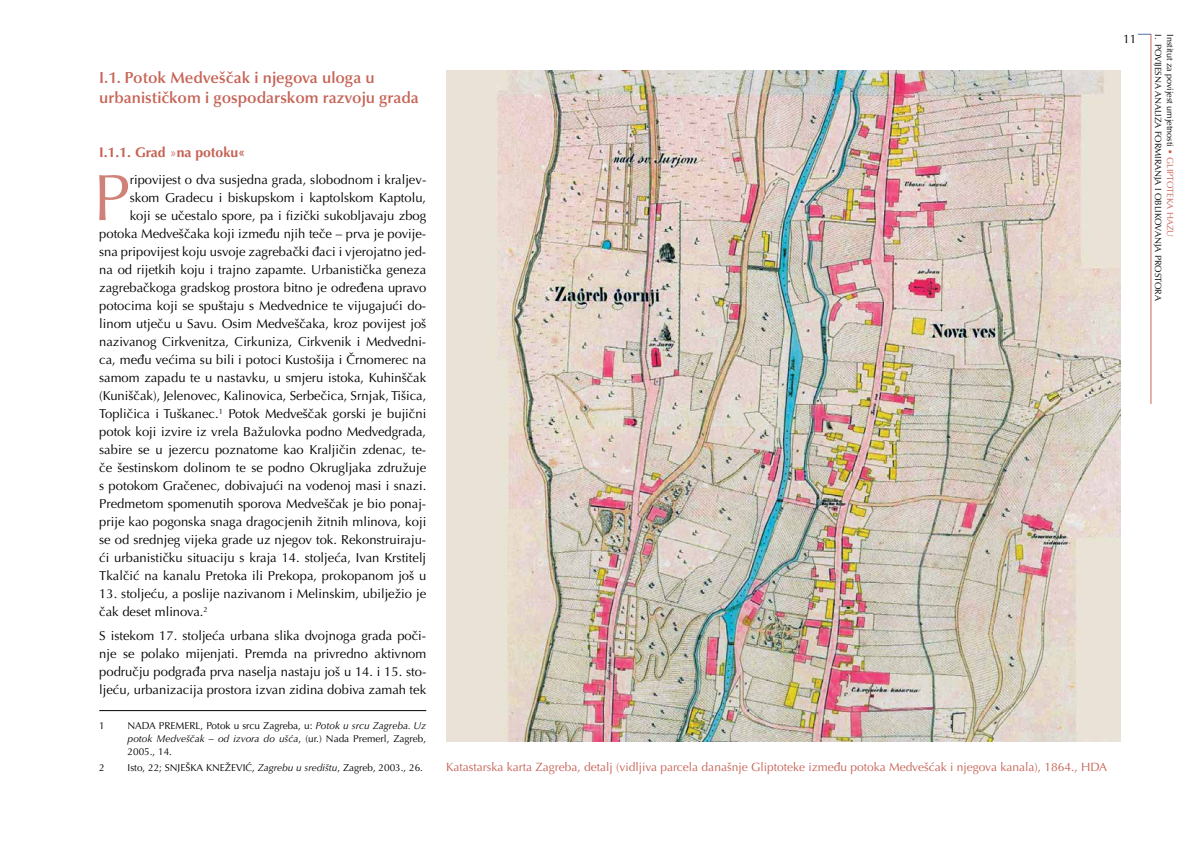
<style>
.page{position:relative;width:1191px;height:842px;background:#fff}
.page>*{position:absolute;margin:0;border:0;box-sizing:border-box;transform-origin:0 0}
.t1{font:65.6px "Optima LT Pro";color:#d18278}
.t2{font:600 16px/20px "Optima LT Pro";color:#c66356}
.t3{font:700 14px "Optima LT Pro";color:#c66356}
.t4{font:13px/18px "Optima LT Pro";color:#000;text-align:right}
.t5{font:12px "Optima LT Pro";color:#c66356}
.t6{font:12px "Optima LT Pro";color:#000}
.t7{font:10px/13px "Optima LT Pro";color:#000;text-align:justify}
.t8{font:9px/11.8px "Optima LT Pro";color:#000}
.s1{font-weight:400}
.s2{font-style:italic}
.s3{color:#c66356}
</style>
<div class="page">
<hr style="left:1150px;top:34px;width:1px;height:370px;background:#c66356">
<svg style="left:1137px;top:34px;width:14px;height:1px"></svg>
<hr style="left:99px;top:710px;width:327px;height:1px;background:#000">
<img style="left:446px;top:71px;width:674px;height:670px">
<p class="t2" style="left:99px;top:67px;width:321px">I.1. Potok Medveščak i njegova uloga u urbanističkom i gospodarskom razvoju grada</p>
<p class="t3" style="left:99px;top:144px;width:147px">I.1.1. Grad <span class="s1">»</span>na potoku«</p>
<h1 class="t1" style="left:93px;top:157px;width:38px">P</h1>
<p class="t4" style="left:99px;top:171px;width:328px">ripovijest o dva susjedna grada, slobodnom i kraljev&shy;skom Gradecu i biskupskom i kaptolskom Kaptolu,<br>koji se učestalo spore, pa i fizički sukobljavaju zbog potoka Medveščaka koji između njih teče – prva je povije&shy;sna pripovijest koju usvoje zagrebački đaci i vjerojatno jed&shy;na od rijetkih koju i trajno zapamte. Urbanistička geneza zagrebačkoga gradskog prostora bitno je određena upravo potocima koji se spuštaju s Medvednice te vijugajući do&shy;linom utječu u Savu. Osim Medveščaka, kroz povijest još nazivanog Cirkvenitza, Cirkuniza, Cirkvenik i Medvedni&shy;ca, među većima su bili i potoci Kustošija i Črnomerec na samom zapadu te u nastavku, u smjeru istoka, Kuhinščak (Kuniščak), Jelenovec, Kalinovica, Serbečica, Srnjak, Tišica, Topličica i Tuškanec.<sup>1</sup> Potok Medveščak gorski je bujični potok koji izvire iz vrela Bažulovka podno Medvedgrada, sabire se u jezercu poznatome kao Kraljičin zdenac, te&shy;če šestinskom dolinom te se podno Okrugljaka združuje s potokom Gračenec, dobivajući na vodenoj masi i snazi.<br>Predmetom spomenutih sporova Medveščak je bio ponaj&shy;prije kao pogonska snaga dragocjenih žitnih mlinova, koji se od srednjeg vijeka grade uz njegov tok. Rekonstruiraju&shy;ći urbanističku situaciju s kraja 14. stoljeća, Ivan Krstitelj Tkalčić na kanalu Pretoka ili Prekopa, prokopanom još u</p>
<p class="t4" style="left:99px;top:585px;width:328px;text-align:left">13. stoljeću, a poslije nazivanom i Melinskim, ubilježio je čak deset mlinova.<sup>2</sup></p>
<p class="t4" style="left:99px;top:626px;width:328px;text-align:justify">S istekom 17. stoljeća urbana slika dvojnoga grada poči&shy;nje se polako mijenjati. Premda na privredno aktivnom području podgrađa prva naselja nastaju još u 14. i 15. sto&shy;ljeću, urbanizacija prostora izvan zidina dobiva zamah tek</p>
<p class="t7" style="left:99px;top:719px;width:7px">1</p>
<p class="t7" style="left:128px;top:719px;width:300px">NADA PREMERL, Potok u srcu Zagreba, u: <span class="s2">Potok u srcu Zagreba. Uz potok Medveščak – od izvora do ušća</span>, (ur.) Nada Premerl, Zagreb, 2005., 14.</p>
<p class="t7" style="left:99px;top:761px;width:7px">2</p>
<p class="t7" style="left:128px;top:761px;width:297px">Isto, 22; SNJEŠKA KNEŽEVIĆ, <span class="s2">Zagrebu u središtu</span>, Zagreb, 2003., 26.</p>
<p class="t5" style="left:446px;top:759px;width:662px">Katastarska karta Zagreba, detalj (vidljiva parcela današnje Gliptoteke između potoka Medvešćak i njegova kanala), 1864., HDA</p>
<p class="t6" style="left:1123px;top:31px;width:15px">11</p>
<p class="t8" style="left:1176px;top:34px;width:268px;rotate:90deg">Institut za povijest umjetnosti <span class="s3">• GLIPTOTEKA HAZU<br></span>I. POVIJESNA ANALIZA FORMIRANJA I OBLIKOVANJA PROSTORA</p>
</div>
